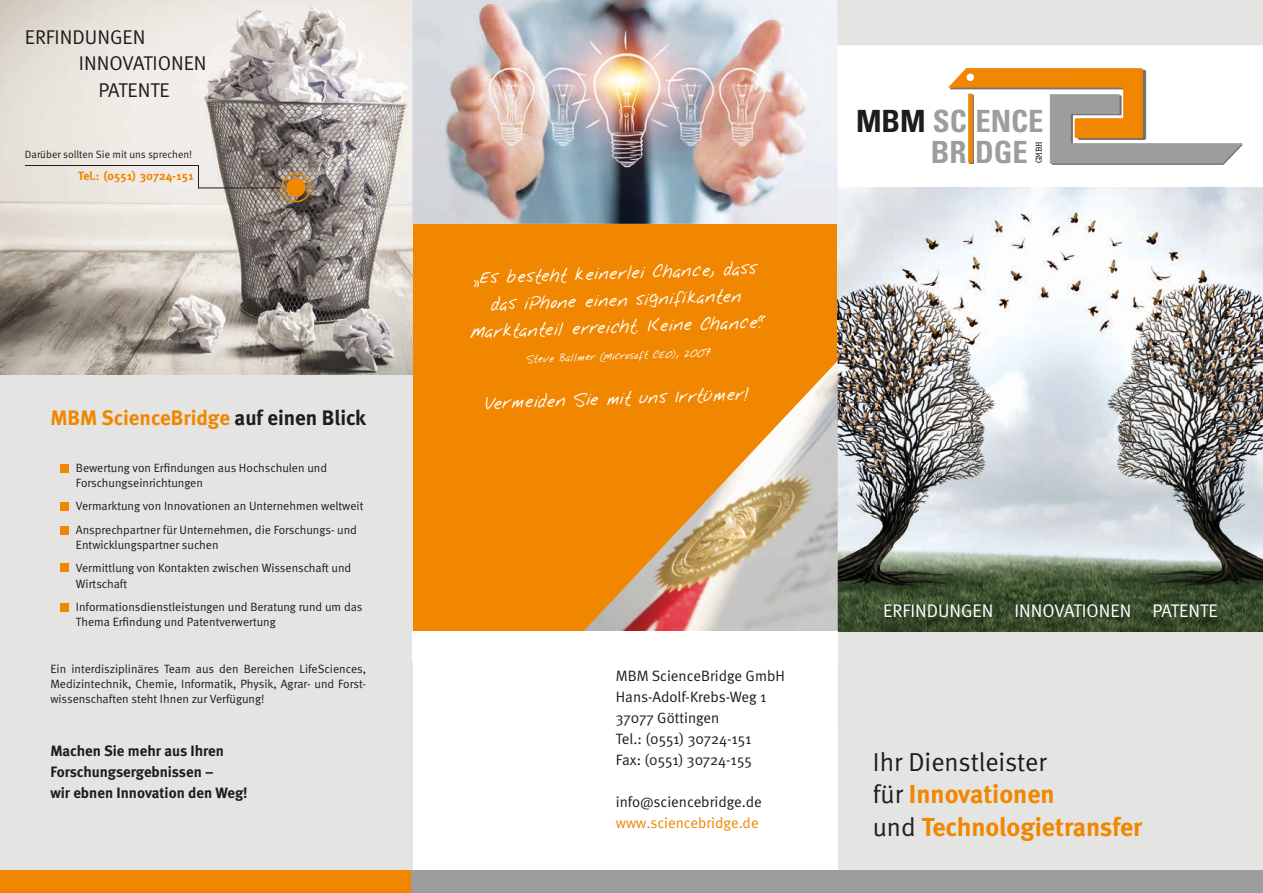
<style>
.page{position:relative;width:1263px;height:893px;background:#fff}
.page>*{position:absolute;margin:0;border:0;box-sizing:border-box;transform-origin:0 0}
.t1{font:700 condensed 30.6px "Univers";color:#9d9d9d}
.t2{font:700 25.95px/32.2px "Meta";color:#f18600}
.t3{font:25.95px "Meta Normal";color:#1d1d1b}
.t4{font:700 21px "Meta";color:#f18600}
.t5{font:19.95px "Meta Normal";color:#1d1d1b}
.t6{font:18.3px "Meta Normal";color:#fff}
.t7{font:16.2px/26.8px "Nabu Note 4";color:#fff;text-align:center}
.t8{font:15px/21px "Meta Normal";color:#1d1d1b}
.t9{font:700 15px/21px "Meta";color:#1d1d1b}
.t10{font:15px "Meta Normal";color:#f18600}
.t11{font:12px/15px "Meta Normal";color:#1d1d1b}
.t12{font:700 12px "Meta";color:#f18600}
.t13{font:10.65px "Meta Normal";color:#1d1d1b}
.t14{font:10.2px "Courier";color:#1d1d1b;scale:.9 1}
.t15{font:9.6px "Nabu Note 4";color:#fff}
.s1{color:#1d1d1b}
.s2{font-family:"Meta Normal";font-weight:400;color:#1d1d1b}
</style>
<div class="page">
<div style="left:412px;top:224px;width:426px;height:407px;background:#f18600"></div>
<div style="left:838px;top:631px;width:425px;height:239px;background:#e4e4e3"></div>
<div style="left:0;top:0;width:412px;height:893px;background:#e4e4e3"></div>
<svg style="left:948px;top:68px;width:295px;height:97px"></svg>
<div style="left:967px;top:74px;width:7px;height:7px;border:1px solid #fff;border-radius:50%"></div>
<svg style="left:968px;top:94px;width:4px;height:69px"></svg>
<img style="left:838px;top:187px;width:425px;height:444px">
<div style="left:838px;top:0;width:425px;height:46px;background:#e4e4e3"></div>
<img style="left:0;top:0;width:412px;height:374px">
<hr style="left:198px;top:188px;width:83px;height:1px;background:#1d1d1b">
<hr style="left:25px;top:165px;width:174px;height:1px;background:#1d1d1b">
<svg style="left:198px;top:166px;width:1px;height:22px"></svg>
<div style="left:286px;top:178px;width:20px;height:19px;background:#f18600;border-radius:50%"></div>
<div style="left:281px;top:173px;width:30px;height:29px;border:2px solid #f18600;border-radius:50%"></div>
<div style="left:0;top:870px;width:1263px;height:23px;background:#9d9d9d"></div>
<div style="left:0;top:870px;width:411px;height:23px;background:#f18600"></div>
<div style="left:60px;top:464px;width:9px;height:8px;background:#f18600"></div>
<div style="left:60px;top:502px;width:9px;height:8px;background:#f18600"></div>
<div style="left:60px;top:526px;width:9px;height:9px;background:#f18600"></div>
<div style="left:60px;top:563px;width:9px;height:9px;background:#f18600"></div>
<div style="left:60px;top:603px;width:9px;height:8px;background:#f18600"></div>
<img style="left:412px;top:0;width:426px;height:224px">
<img style="left:581px;top:361px;width:257px;height:270px">
<h3 class="t5" style="left:25px;top:25px;width:122px">ERFINDUNGEN</h3>
<h3 class="t5" style="left:79px;top:52px;width:129px">INNOVATIONEN</h3>
<h3 class="t5" style="left:98px;top:78px;width:73px">PATENTE</h3>
<p class="t13" style="left:25px;top:148px;width:169px">Darüber sollten Sie mit uns sprechen!</p>
<p class="t12" style="left:78px;top:169px;width:117px">Tel.: (0551) 30724-151</p>
<h3 class="t4" style="left:50px;top:405px;width:317px">MBM ScienceBridge <span class="s1">auf einen Blick</span></h3>
<p class="t11" style="left:76px;top:460px;width:253px">Bewertung von Erfindungen aus Hochschulen und<br>Forschungseinrichtungen</p>
<p class="t11" style="left:76px;top:494px;width:289px;line-height:23.5px">Vermarktung von Innovationen an Unternehmen weltweit<br>Ansprechpartner für Unternehmen, die Forschungs- und</p>
<p class="t11" style="left:76px;top:533px;width:277px;line-height:23.5px">Entwicklungspartner suchen<br>Vermittlung von Kontakten zwischen Wissenschaft und</p>
<p class="t11" style="left:76px;top:571px;width:288px;line-height:23.5px">Wirtschaft<br>Informationsdienstleistungen und Beratung rund um das</p>
<p class="t11" style="left:76px;top:614px;width:201px">Thema Erfindung und Patentverwertung</p>
<p class="t11" style="left:50px;top:661px;width:317px;text-align:justify">Ein interdisziplinäres Team aus den Bereichen LifeSciences, Medizintechnik, Chemie, Informatik, Physik, Agrar- und Forst&shy;wissenschaften steht Ihnen zur Verfügung!</p>
<p class="t9" style="left:50px;top:740px;width:199px">Machen Sie mehr aus Ihren<br>Forschungsergebnissen –<br>wir ebnen Innovation den Weg!</p>
<h3 class="t7" style="left:468px;top:266px;width:297px;rotate:-2deg">„Es besteht keinerlei Chance, dass das iPhone einen signifikanten<br>Marktanteil erreicht. Keine Chance.“</h3>
<p class="t15" style="left:527px;top:354px;width:186px;rotate:-2deg">Steve Ballmer (Microsoft CEO), 2007</p>
<h3 class="t7" style="left:485px;top:391px;width:265px;rotate:-2deg">Vermeiden Sie mit uns Irrtümer!</h3>
<h1 class="t1" style="left:856px;top:103px;width:189px"><span class="s1">MBM</span> SC ENCE</h1>
<p class="t14" style="left:1031px;top:163px;width:26px;rotate:-90deg">GMBH</p>
<h1 class="t1" style="left:931px;top:133px;width:99px">BR DGE</h1>
<p class="t8" style="left:616px;top:665px;width:171px">MBM ScienceBridge GmbH<br>Hans-Adolf-Krebs-Weg 1<br>37077 Göttingen<br>Tel.: (0551) 30724-151<br>Fax: (0551) 30724-155</p>
<p class="t8" style="left:616px;top:791px;width:148px">info@sciencebridge.de</p>
<p class="t10" style="left:616px;top:814px;width:144px">www.sciencebridge.de</p>
<h3 class="t6" style="left:883px;top:600px;width:336px">ERFINDUNGEN INNOVATIONEN PATENTE</h3>
<h2 class="t3" style="left:873px;top:747px;width:175px">Ihr Dienstleister</h2>
<h2 class="t2" style="left:873px;top:778px;width:271px"><span class="s2">für</span> Innovationen<br><span class="s2">und</span> Technologietransfer</h2>
</div>
